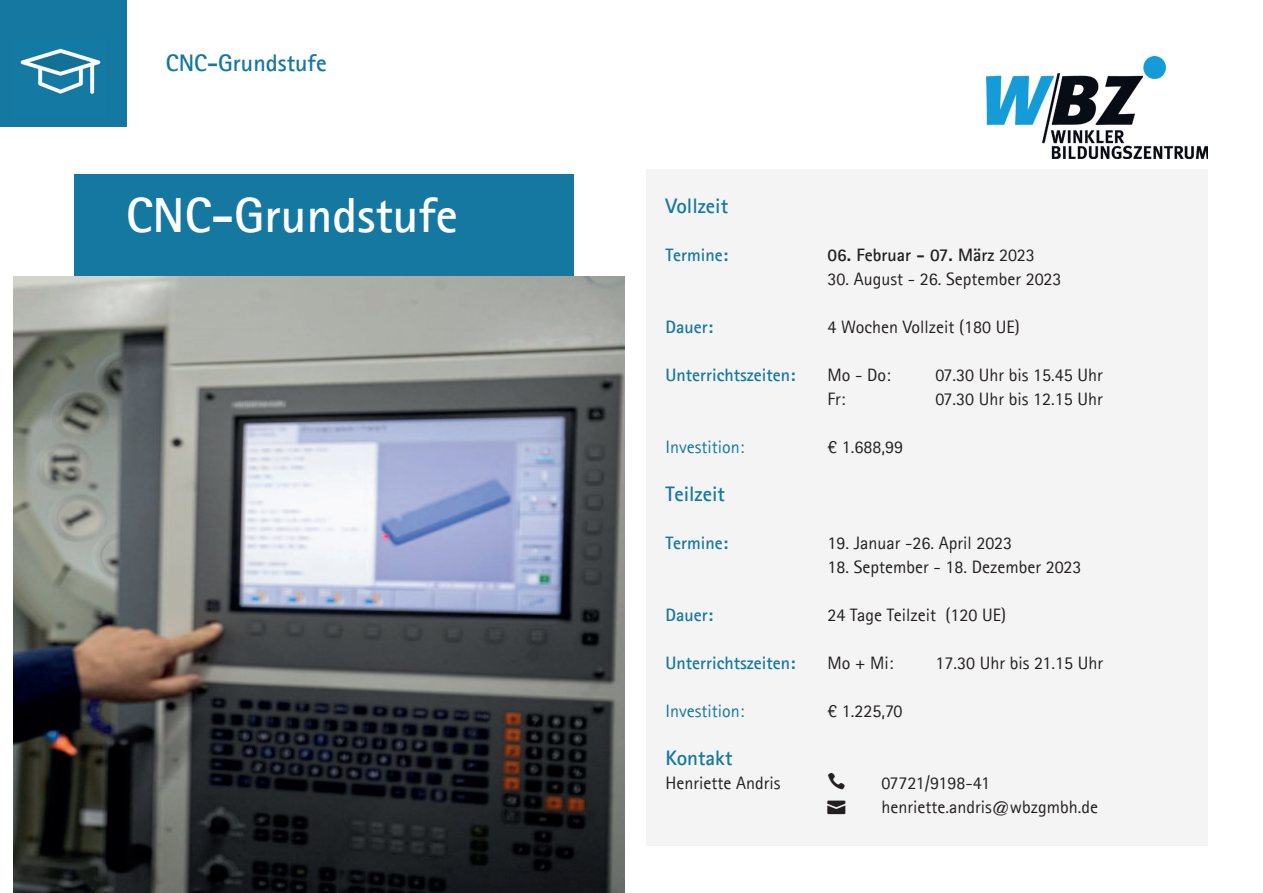
<style>
.page{position:relative;width:1263px;height:893px;background:#fff}
.page>*{position:absolute;margin:0;border:0;box-sizing:border-box;transform-origin:0 0}
.t1{font:700 49.5px "Agfa Rotis Sans Serif";color:#fff}
.t2{font:700 24px "Agfa Rotis Sans Serif";color:#1578a1}
.t3{font:700 21px "Agfa Rotis Sans Serif";color:#1578a1}
.t4{font:18px/24px "Agfa Rotis Sans Serif";color:#231f20}
.t5{font:700 18px "Agfa Rotis Sans Serif";color:#1578a1}
.t6{font:18px "Agfa Rotis Sans Serif";color:#1578a1}
.t7{font:700 18px "Agfa Rotis Sans Serif";color:#231f20}
.s1{font-weight:400}
</style>
<div class="page">
<div style="left:74px;top:174px;width:500px;height:108px;background:#1578a1"></div>
<img style="left:986px;top:57px;width:222px;height:101px">
<div style="left:646px;top:169px;width:563px;height:677px;background:#f4f4f4"></div>
<div style="left:0;top:0;width:126px;height:126px;background:#1578a1"></div>
<img style="left:20px;top:48px;width:81px;height:46px">
<hr style="left:1262px;top:0;width:1px;height:126px;background:#1578a1">
<img style="left:13px;top:276px;width:611px;height:617px">
<h2 class="t2" style="left:166px;top:47px;width:162px">CNC-Grundstufe</h2>
<h1 class="t1" style="left:126px;top:184px;width:333px">CNC-Grundstufe</h1>
<p class="t3" style="left:665px;top:192px;width:64px">Vollzeit</p>
<p class="t5" style="left:665px;top:243px;width:64px">Termine:</p>
<p class="t7" style="left:827px;top:243px;width:209px">06. Februar - 07. März <span class="s1">2023</span></p>
<p class="t4" style="left:827px;top:266px;width:235px">30. August - 26. September 2023</p>
<p class="t5" style="left:665px;top:315px;width:49px">Dauer:</p>
<p class="t4" style="left:827px;top:314px;width:194px">4 Wochen Vollzeit (180 UE)</p>
<p class="t5" style="left:665px;top:363px;width:131px">Unterrichtszeiten:</p>
<p class="t4" style="left:827px;top:362px;width:65px">Mo - Do:</p>
<p class="t4" style="left:935px;top:362px;width:169px">07.30 Uhr bis 15.45 Uhr</p>
<p class="t4" style="left:827px;top:386px;width:19px">Fr:</p>
<p class="t4" style="left:935px;top:386px;width:169px">07.30 Uhr bis 12.15 Uhr</p>
<p class="t6" style="left:665px;top:436px;width:80px">Investition:</p>
<p class="t4" style="left:827px;top:434px;width:77px">€ 1.688,99</p>
<p class="t3" style="left:665px;top:480px;width:61px">Teilzeit</p>
<p class="t5" style="left:665px;top:531px;width:64px">Termine:</p>
<p class="t4" style="left:827px;top:530px;width:186px">19. Januar -26. April 2023</p>
<p class="t4" style="left:827px;top:554px;width:255px">18. September - 18. Dezember 2023</p>
<p class="t5" style="left:665px;top:603px;width:49px">Dauer:</p>
<p class="t4" style="left:827px;top:602px;width:180px">24 Tage Teilzeit (120 UE)</p>
<p class="t5" style="left:665px;top:651px;width:131px">Unterrichtszeiten:</p>
<p class="t4" style="left:827px;top:650px;width:67px">Mo + Mi:</p>
<p class="t4" style="left:935px;top:650px;width:169px">17.30 Uhr bis 21.15 Uhr</p>
<p class="t6" style="left:665px;top:700px;width:80px">Investition:</p>
<p class="t4" style="left:827px;top:698px;width:77px">€ 1.225,70</p>
<p class="t3" style="left:665px;top:744px;width:68px">Kontakt</p>
<p class="t4" style="left:665px;top:770px;width:116px">Henriette Andris</p>
<p class="t4" style="left:881px;top:770px;width:218px">07721/9198-41 henriette.andris@wbzgmbh.de</p>
</div>
